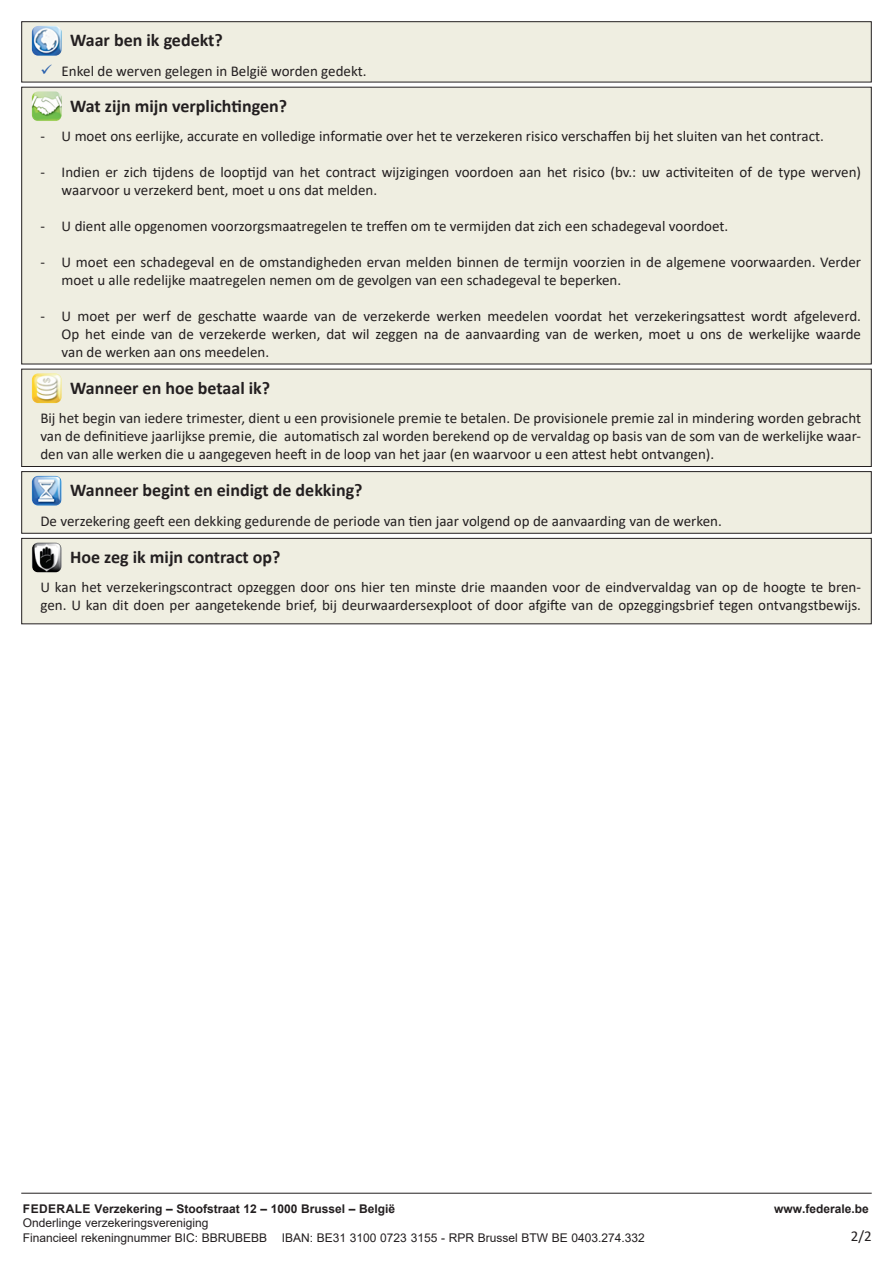
<style>
.page{position:relative;width:893px;height:1263px;background:#fff}
.page>*{position:absolute;margin:0;border:0;box-sizing:border-box;transform-origin:0 0}
.t1{font:700 18px "Calibri";color:#231f20}
.t2{font:15px/18px "Calibri";color:#231f20;text-align:justify}
.Normaal{font:12px "Arial";color:#231f20}
.Normaal-2{font:700 12px "Arial";color:#231f20}
.s1{color:#2960ad}
</style>
<div class="page">
<div style="left:21px;top:21px;width:851px;height:61px;background:#efeee1;border:1px solid #231f20"></div>
<img style="left:32px;top:26px;width:30px;height:30px">
<div style="left:21px;top:87px;width:851px;height:277px;background:#efeee1"></div>
<img style="left:32px;top:91px;width:30px;height:30px">
<div style="left:21px;top:369px;width:851px;height:98px;background:#efeee1;border:1px solid #231f20"></div>
<div style="left:21px;top:471px;width:851px;height:63px;background:#efeee1;border:1px solid #231f20"></div>
<img style="left:32px;top:476px;width:30px;height:30px">
<div style="left:21px;top:538px;width:851px;height:86px;background:#efeee1;border:1px solid #231f20"></div>
<img style="left:32px;top:543px;width:30px;height:29px">
<hr style="left:21px;top:1193px;width:851px;height:1px;background:#231f20">
<img style="left:32px;top:373px;width:30px;height:30px">
<p class="t1" style="left:70px;top:28px;width:154px">Waar ben ik gedekt?</p>
<p class="t2" style="left:40px;top:61px;width:328px"><span class="s1">✓</span> Enkel de werven gelegen in België worden gedekt.</p>
<p class="t1" style="left:70px;top:93px;width:218px">Wat zijn mijn verplichtingen?</p>
<p class="t2" style="left:40px;top:127px;width:785px">- U moet ons eerlijke, accurate en volledige informatie over het te verzekeren risico verschaffen bij het sluiten van het contract.</p>
<p class="t2" style="left:40px;top:163px;width:822px">- Indien er zich tijdens de looptijd van het contract wijzigingen voordoen aan het risico (bv.: uw activiteiten of de type werven)</p>
<p class="t2" style="left:62px;top:181px;width:317px">waarvoor u verzekerd bent, moet u ons dat melden.</p>
<p class="t2" style="left:40px;top:217px;width:689px">- U dient alle opgenomen voorzorgsmaatregelen te treffen om te vermijden dat zich een schadegeval voordoet.</p>
<p class="t2" style="left:40px;top:253px;width:822px">- U moet een schadegeval en de omstandigheden ervan melden binnen de termijn voorzien in de algemene voorwaarden. Verder</p>
<p class="t2" style="left:62px;top:271px;width:561px">moet u alle redelijke maatregelen nemen om de gevolgen van een schadegeval te beperken.</p>
<p class="t2" style="left:40px;top:307px;width:822px">- U moet per werf de geschatte waarde van de verzekerde werken meedelen voordat het verzekeringsattest wordt afgeleverd.</p>
<p class="t2" style="left:62px;top:325px;width:801px">Op het einde van de verzekerde werken, dat wil zeggen na de aanvaarding van de werken, moet u ons de werkelijke waarde</p>
<p class="t2" style="left:62px;top:343px;width:209px">van de werken aan ons meedelen.</p>
<p class="t1" style="left:70px;top:375px;width:202px">Wanneer en hoe betaal ik?</p>
<p class="t2" style="left:40px;top:409px;width:822px">Bij het begin van iedere trimester, dient u een provisionele premie te betalen. De provisionele premie zal in mindering worden gebracht van de definitieve jaarlijkse premie, die automatisch zal worden berekend op de vervaldag op basis van de som van de werkelijke waar&shy;den van alle werken die u aangegeven heeft in de loop van het jaar (en waarvoor u een attest hebt ontvangen).</p>
<p class="t1" style="left:70px;top:477px;width:294px">Wanneer begint en eindigt de dekking?</p>
<p class="t2" style="left:40px;top:511px;width:683px">De verzekering geeft een dekking gedurende de periode van tien jaar volgend op de aanvaarding van de werken.</p>
<p class="t1" style="left:70px;top:544px;width:212px">Hoe zeg ik mijn contract op?</p>
<p class="t2" style="left:40px;top:578px;width:822px">U kan het verzekeringscontract opzeggen door ons hier ten minste drie maanden voor de eindvervaldag van op de hoogte te bren&shy;gen. U kan dit doen per aangetekende brief, bij deurwaardersexploot of door afgifte van de opzeggingsbrief tegen ontvangstbewijs.</p>
<p class="Normaal-2" style="left:23px;top:1200px;width:374px">FEDERALE Verzekering – Stoofstraat 12 – 1000 Brussel – België</p>
<p class="Normaal-2" style="left:774px;top:1200px;width:96px">www.federale.be</p>
<p class="Normaal" style="left:23px;top:1215px;width:187px">Onderlinge verzekeringsvereniging</p>
<p class="Normaal" style="left:23px;top:1229px;width:623px">Financieel rekeningnummer BIC: BBRUBEBB IBAN: BE31 3100 0723 3155 - RPR Brussel BTW BE 0403.274.332</p>
<p class="t2" style="left:851px;top:1226px;width:22px">2/2</p>
</div>
